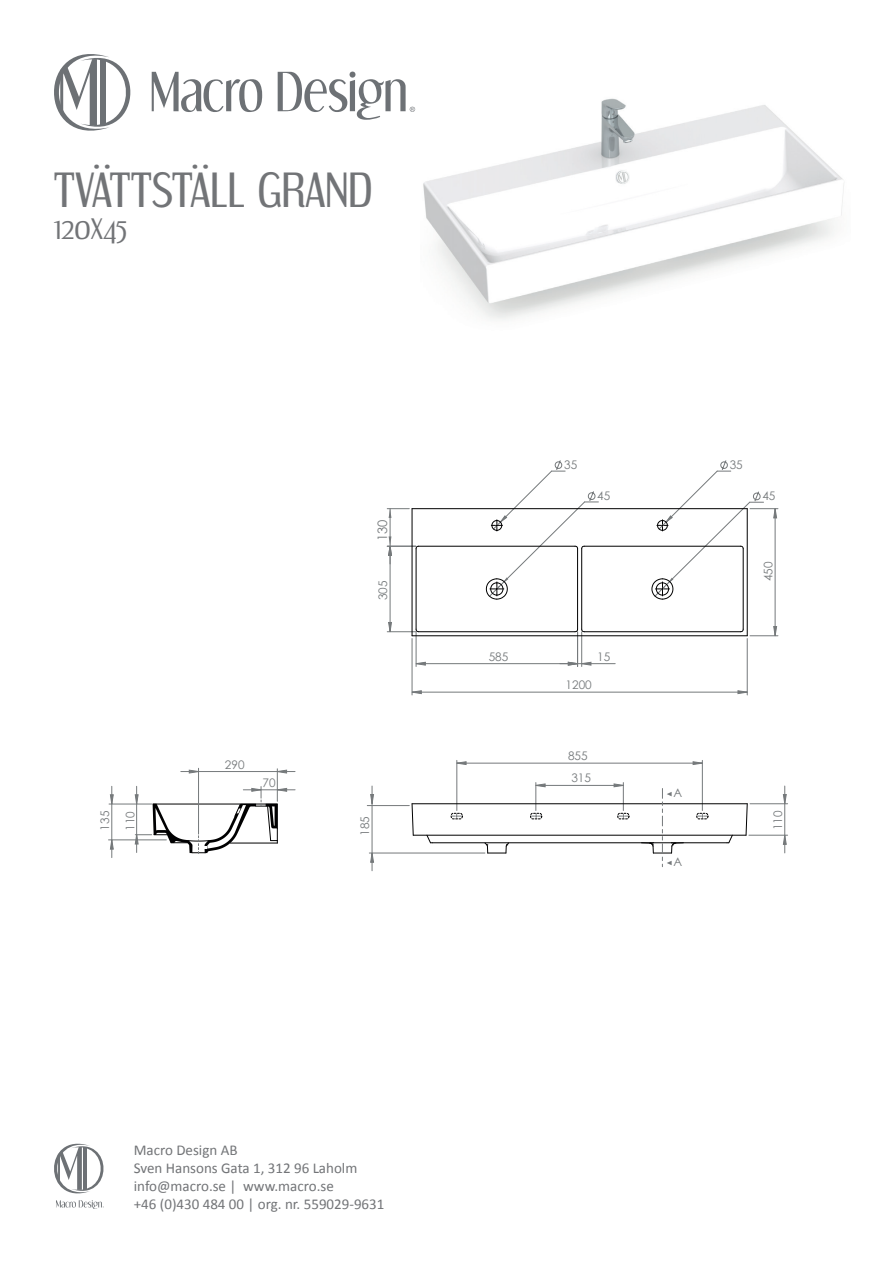
<style>
.page{position:relative;width:893px;height:1263px;background:#fff}
.page>*{position:absolute;margin:0;border:0;box-sizing:border-box;transform-origin:0 0}
.t1{font:45px "Dream Orphanage Bk";color:#727477}
.t2{font:27px "Dream Orphanage Bk";color:#727477}
.t3{font:15px/18px "Calibri";color:#727477}
.t4{font:13.05px "Century Gothic";color:#75797b}
.t5{font:11.85px/25.3px "Century Gothic";color:#75797b}
</style>
<div class="page">
<svg style="left:54px;top:1144px;width:50px;height:65px"></svg>
<svg style="left:278px;top:72px;width:137px;height:48px"></svg>
<svg style="left:54px;top:54px;width:208px;height:77px"></svg>
<img style="left:423px;top:98px;width:421px;height:222px">
<svg style="left:696px;top:813px;width:12px;height:6px"></svg>
<svg style="left:451px;top:813px;width:12px;height:6px"></svg>
<hr style="left:412px;top:692px;width:335px;height:1px;background:#75797b">
<hr style="left:747px;top:638px;width:1px;height:57px;background:#75797b">
<hr style="left:412px;top:638px;width:1px;height:57px;background:#75797b">
<hr style="left:416px;top:663px;width:162px;height:1px;background:#75797b">
<hr style="left:416px;top:632px;width:1px;height:34px;background:#75797b">
<hr style="left:536px;top:785px;width:87px;height:1px;background:#75797b">
<hr style="left:457px;top:763px;width:245px;height:1px;background:#75797b">
<hr style="left:702px;top:760px;width:1px;height:50px;background:#75797b">
<hr style="left:457px;top:760px;width:1px;height:50px;background:#75797b">
<hr style="left:784px;top:804px;width:1px;height:31px;background:#75797b">
<hr style="left:749px;top:835px;width:39px;height:1px;background:#75797b">
<hr style="left:750px;top:803px;width:38px;height:1px;background:#75797b">
<hr style="left:372px;top:804px;width:1px;height:49px;background:#75797b">
<hr style="left:369px;top:853px;width:116px;height:1px;background:#75797b">
<hr style="left:367px;top:805px;width:42px;height:1px;background:#75797b">
<hr style="left:390px;top:546px;width:1px;height:86px;background:#75797b">
<hr style="left:390px;top:509px;width:1px;height:37px;background:#75797b">
<hr style="left:775px;top:509px;width:1px;height:127px;background:#75797b">
<hr style="left:582px;top:663px;width:33px;height:1px;background:#75797b">
<hr style="left:581px;top:632px;width:1px;height:34px;background:#75797b">
<hr style="left:577px;top:632px;width:1px;height:34px;background:#75797b">
<svg style="left:737px;top:690px;width:11px;height:4px"></svg>
<svg style="left:411px;top:690px;width:11px;height:4px"></svg>
<svg style="left:415px;top:662px;width:11px;height:4px"></svg>
<svg style="left:614px;top:782px;width:15px;height:37px"></svg>
<svg style="left:530px;top:782px;width:16px;height:37px"></svg>
<svg style="left:693px;top:761px;width:10px;height:4px"></svg>
<svg style="left:456px;top:761px;width:11px;height:4px"></svg>
<svg style="left:783px;top:835px;width:4px;height:18px"></svg>
<svg style="left:783px;top:786px;width:4px;height:18px"></svg>
<svg style="left:370px;top:852px;width:4px;height:19px"></svg>
<svg style="left:370px;top:786px;width:4px;height:18px"></svg>
<svg style="left:387px;top:508px;width:22px;height:10px"></svg>
<svg style="left:750px;top:626px;width:28px;height:10px"></svg>
<svg style="left:560px;top:662px;width:31px;height:4px"></svg>
<hr style="left:412px;top:635px;width:335px;height:1px;background:#000001">
<hr style="left:747px;top:509px;width:1px;height:127px;background:#000001">
<hr style="left:412px;top:508px;width:335px;height:1px;background:#000001">
<hr style="left:412px;top:509px;width:1px;height:127px;background:#000001">
<hr style="left:416px;top:549px;width:1px;height:80px;background:#000001">
<hr style="left:577px;top:549px;width:1px;height:80px;background:#000001">
<hr style="left:581px;top:549px;width:1px;height:80px;background:#000001">
<hr style="left:743px;top:549px;width:1px;height:80px;background:#000001">
<svg style="left:387px;top:622px;width:32px;height:10px"></svg>
<hr style="left:419px;top:631px;width:156px;height:1px;background:#000001">
<hr style="left:584px;top:631px;width:157px;height:1px;background:#000001">
<svg style="left:574px;top:628px;width:11px;height:4px"></svg>
<hr style="left:584px;top:546px;width:157px;height:1px;background:#000001">
<hr style="left:419px;top:546px;width:156px;height:1px;background:#000001">
<svg style="left:486px;top:460px;width:112px;height:140px"></svg>
<svg style="left:387px;top:536px;width:32px;height:28px"></svg>
<svg style="left:651px;top:460px;width:127px;height:140px"></svg>
<hr style="left:432px;top:842px;width:295px;height:1px;background:#000001">
<svg style="left:727px;top:834px;width:6px;height:10px"></svg>
<svg style="left:426px;top:834px;width:6px;height:10px"></svg>
<hr style="left:412px;top:803px;width:335px;height:1px;background:#000001">
<svg style="left:745px;top:803px;width:3px;height:33px"></svg>
<svg style="left:411px;top:803px;width:3px;height:33px"></svg>
<hr style="left:413px;top:835px;width:333px;height:1px;background:#000001">
<svg style="left:484px;top:842px;width:26px;height:12px"></svg>
<svg style="left:641px;top:788px;width:42px;height:79px"></svg>
<hr style="left:112px;top:803px;width:1px;height:37px;background:#75797b">
<hr style="left:109px;top:840px;width:57px;height:1px;background:#75797b">
<hr style="left:109px;top:804px;width:43px;height:1px;background:#75797b">
<svg style="left:110px;top:839px;width:4px;height:19px"></svg>
<svg style="left:110px;top:786px;width:4px;height:19px"></svg>
<hr style="left:199px;top:771px;width:78px;height:1px;background:#75797b">
<hr style="left:198px;top:768px;width:1px;height:66px;background:#75797b">
<hr style="left:277px;top:769px;width:1px;height:32px;background:#75797b">
<svg style="left:181px;top:769px;width:17px;height:5px"></svg>
<svg style="left:277px;top:769px;width:18px;height:5px"></svg>
<svg style="left:135px;top:786px;width:160px;height:68px"></svg>
<h1 class="t1" style="left:54px;top:162px;width:320px">TVÄTTSTÄLL GRAND</h1>
<h2 class="t2" style="left:54px;top:213px;width:75px">120X45</h2>
<p class="t4" style="left:373px;top:541px;width:23px;rotate:-90deg">130</p>
<p class="t5" style="left:225px;top:752px;width:21px">290</p>
<p class="t5" style="left:263px;top:770px;width:15px">70</p>
<p class="t5" style="left:370px;top:600px;width:21px;rotate:-90deg">305</p>
<p class="t5" style="left:564px;top:452px;width:15px">35</p>
<p class="t5" style="left:730px;top:452px;width:15px">35</p>
<p class="t5" style="left:597px;top:483px;width:15px">45</p>
<p class="t5" style="left:762px;top:483px;width:15px">45</p>
<p class="t5" style="left:489px;top:644px;width:21px">585</p>
<p class="t5" style="left:597px;top:644px;width:15px">15</p>
<p class="t5" style="left:566px;top:672px;width:28px">1200</p>
<p class="t5" style="left:568px;top:743px;width:21px">855</p>
<p class="t5" style="left:571px;top:765px;width:21px">315</p>
<p class="t5" style="left:673px;top:780px;width:10px">A</p>
<p class="t5" style="left:755px;top:581px;width:21px;rotate:-90deg">450</p>
<p class="t5" style="left:92px;top:831px;width:21px;rotate:-90deg">135<br>110</p>
<p class="t5" style="left:352px;top:836px;width:21px;rotate:-90deg">185</p>
<p class="t5" style="left:765px;top:830px;width:21px;rotate:-90deg">110</p>
<p class="t5" style="left:673px;top:849px;width:10px">A</p>
<p class="t3" style="left:134px;top:1140px;width:252px">Macro Design AB<br>Sven Hansons Gata 1, 312 96 Laholm info@macro.se | www.macro.se<br>+46 (0)430 484 00 | org. nr. 559029-9631</p>
</div>
